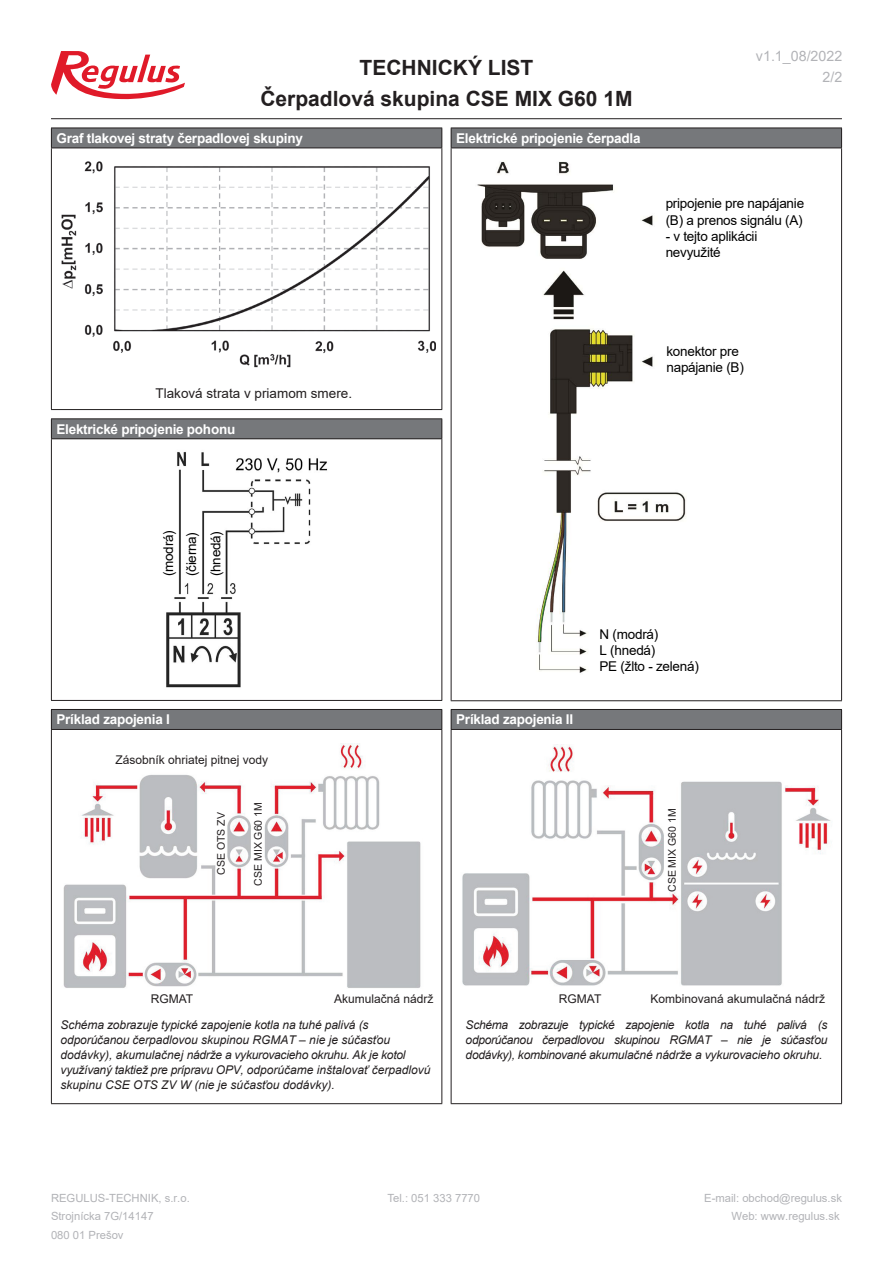
<style>
.page{position:relative;width:893px;height:1263px;background:#fff}
.page>*{position:absolute;margin:0;border:0;box-sizing:border-box;transform-origin:0 0}
.t1{font:700 21px/30.8px "Arial";color:#231f20;text-align:center}
.t2{font:14.25px/21px "Arial";color:#b2b3b7;text-align:right}
.t3{font:13.5px/16.2px "Arial";letter-spacing:-.02em;color:#000}
.t4{font:700 13.5px "Arial";letter-spacing:-.02em;color:#fff}
.t5{font:13.5px "Arial";color:#231f20}
.t6{font:italic 12px/15px "Arial";letter-spacing:-.01em;color:#231f20}
.t7{font:12px "Arial";color:#231f20}
.t8{font:12px "Arial";color:#231f20}
.t9{font:11.25px/18.8px "Arial";color:#b2b3b7}
.t10{font:11.25px "Arial";color:#b2b3b7}
.t11{font:10.5px "Arial";color:#231f20}
.s1{font-style:inherit}
</style>
<div class="page">
<svg style="left:51px;top:51px;width:134px;height:48px"></svg>
<hr style="left:51px;top:118px;width:791px;height:1px;background:#231f20">
<div style="left:451px;top:128px;width:391px;height:20px;background:#76787b"></div>
<svg style="left:841px;top:129px;width:1px;height:19px"></svg>
<hr style="left:451px;top:128px;width:391px;height:1px;background:#231f20">
<svg style="left:451px;top:128px;width:1px;height:20px"></svg>
<hr style="left:451px;top:148px;width:391px;height:1px;background:#231f20">
<hr style="left:451px;top:148px;width:1px;height:552px;background:#231f20">
<hr style="left:451px;top:700px;width:391px;height:1px;background:#231f20">
<hr style="left:841px;top:148px;width:1px;height:552px;background:#231f20">
<img style="left:477px;top:161px;width:209px;height:512px">
<div style="left:51px;top:128px;width:391px;height:20px;background:#76787b"></div>
<svg style="left:441px;top:129px;width:1px;height:19px"></svg>
<hr style="left:51px;top:128px;width:391px;height:1px;background:#231f20">
<svg style="left:51px;top:128px;width:1px;height:20px"></svg>
<hr style="left:51px;top:148px;width:391px;height:1px;background:#231f20">
<hr style="left:51px;top:148px;width:1px;height:261px;background:#231f20">
<hr style="left:51px;top:409px;width:391px;height:1px;background:#231f20">
<hr style="left:441px;top:148px;width:1px;height:261px;background:#231f20">
<img style="left:61px;top:161px;width:375px;height:207px">
<div style="left:51px;top:419px;width:391px;height:20px;background:#76787b"></div>
<svg style="left:441px;top:419px;width:1px;height:19px"></svg>
<hr style="left:51px;top:418px;width:391px;height:1px;background:#231f20">
<svg style="left:51px;top:419px;width:1px;height:19px"></svg>
<hr style="left:51px;top:438px;width:391px;height:1px;background:#231f20">
<hr style="left:51px;top:439px;width:1px;height:261px;background:#231f20">
<hr style="left:51px;top:700px;width:391px;height:1px;background:#231f20">
<hr style="left:441px;top:439px;width:1px;height:261px;background:#231f20">
<img style="left:166px;top:451px;width:161px;height:237px">
<div style="left:51px;top:709px;width:391px;height:20px;background:#76787b"></div>
<svg style="left:441px;top:710px;width:1px;height:19px"></svg>
<hr style="left:51px;top:709px;width:391px;height:1px;background:#231f20">
<svg style="left:51px;top:710px;width:1px;height:19px"></svg>
<hr style="left:51px;top:729px;width:391px;height:1px;background:#231f20">
<hr style="left:51px;top:730px;width:1px;height:373px;background:#231f20">
<hr style="left:51px;top:1103px;width:391px;height:1px;background:#231f20">
<hr style="left:441px;top:730px;width:1px;height:373px;background:#231f20">
<div style="left:451px;top:709px;width:391px;height:20px;background:#76787b"></div>
<svg style="left:841px;top:710px;width:1px;height:19px"></svg>
<hr style="left:451px;top:709px;width:391px;height:1px;background:#231f20">
<svg style="left:451px;top:710px;width:1px;height:19px"></svg>
<hr style="left:451px;top:729px;width:391px;height:1px;background:#231f20">
<hr style="left:451px;top:730px;width:1px;height:373px;background:#231f20">
<hr style="left:451px;top:1103px;width:391px;height:1px;background:#231f20">
<hr style="left:841px;top:730px;width:1px;height:373px;background:#231f20">
<img style="left:63px;top:743px;width:358px;height:245px">
<img style="left:462px;top:744px;width:369px;height:242px">
<h1 class="t1" style="left:260px;top:53px;width:374px">TECHNICKÝ LIST<br>Čerpadlová skupina CSE MIX G60 1M</h1>
<p class="t2" style="left:756px;top:46px;width:88px">v1.1_08/2022<br>2/2</p>
<p class="t4" style="left:57px;top:129px;width:248px">Graf tlakov<span class="s1">ej s</span>tr<span class="s1">a</span>ty čerpadlov<span class="s1">ej</span> skupiny</p>
<p class="t4" style="left:456px;top:129px;width:186px">Elektrické p<span class="s1">r</span>ipojen<span class="s1">ie</span> čerpadla</p>
<p class="t3" style="left:666px;top:196px;width:140px">pripojenie pre napájanie (B) a prenos signálu (A)</p>
<p class="t3" style="left:666px;top:228px;width:93px">- v tejto aplikácii nevyužité</p>
<p class="t5" style="left:156px;top:384px;width:198px">Tlaková <span class="s1">s</span>tr<span class="s1">a</span>ta v p<span class="s1">ria</span>m<span class="s1">o</span>m sm<span class="s1">e</span>r<span class="s1">e</span>.</p>
<p class="t4" style="left:57px;top:419px;width:180px">Elektrické p<span class="s1">r</span>ipojen<span class="s1">ie</span> pohonu</p>
<p class="t3" style="left:666px;top:343px;width:79px">konektor pre napájanie (B)</p>
<p class="t3" style="left:156px;top:576px;width:47px;line-height:23.7px;rotate:-90deg">(modrá) (čierna) (hnedá)</p>
<p class="t4" style="left:57px;top:710px;width:115px">P<span class="s1">r</span>íklad zapojen<span class="s1">ia</span> I</p>
<p class="t4" style="left:456px;top:710px;width:118px">P<span class="s1">r</span>íklad zapojen<span class="s1">ia</span> II</p>
<p class="t8" style="left:116px;top:751px;width:154px"><span class="s1">Zásobník</span> ohriatej pitnej <span class="s1">vody</span></p>
<p class="t11" style="left:214px;top:875px;width:64px;rotate:-90deg">CSE OTS ZV</p>
<p class="t11" style="left:251px;top:886px;width:85px;rotate:-90deg">CSE MIX G60 1M</p>
<p class="t3" style="left:599px;top:626px;width:101px">N (modrá)<br>L (hnedá)<br>PE (žlto - zelená)</p>
<p class="t11" style="left:665px;top:892px;width:85px;rotate:-90deg">CSE MIX G60 1M</p>
<p class="t7" style="left:151px;top:991px;width:44px">RGMAT</p>
<p class="t7" style="left:334px;top:991px;width:101px">Akumulačn<span class="s1">á</span> nádrž</p>
<p class="t6" style="left:61px;top:1018px;width:371px">Schéma zobrazuje typické zapojen<span class="s1">ie</span> kotl<span class="s1">a</span> na tuh<span class="s1">é</span> paliv<span class="s1">á</span> (s <span class="s1">od</span>por<span class="s1">ú</span>č<span class="s1">a</span>nou čerpadlovou skupinou RGMAT – n<span class="s1">ie je</span> s<span class="s1">účasťou </span>dodávky), akumulačn<span class="s1">ej</span> nádrže a <span class="s1">vykurovacieho</span> okruhu. <span class="s1">Ak</span> je kot<span class="s1">o</span>l využív<span class="s1">a</span>n<span class="s1">ý</span> tak<span class="s1">tiež</span> pr<span class="s1">e</span> p<span class="s1">r</span>ípravu <span class="s1">OP</span>V, <span class="s1">od</span>por<span class="s1">ú</span>č<span class="s1">a</span>me in<span class="s1">š</span>talova<span class="s1">ť</span> čerpadlov<span class="s1">ú </span>skupinu CSE OTS ZV W (n<span class="s1">ie je</span> s<span class="s1">účasťou</span> dodávky).</p>
<p class="t7" style="left:559px;top:991px;width:44px">RGMAT</p>
<p class="t7" style="left:650px;top:991px;width:176px">Kombinovaná akumulačn<span class="s1">á</span> nádrž</p>
<p class="t6" style="left:466px;top:1018px;width:363px;text-align:justify">Schéma zobrazuje typické zapojen<span class="s1">ie</span> kotl<span class="s1">a</span> na tuh<span class="s1">é</span> paliv<span class="s1">á</span> (s <span class="s1">od</span>por<span class="s1">ú</span>č<span class="s1">a</span>nou čerpadlovou skupinou RGMAT – n<span class="s1">ie je</span> s<span class="s1">ú</span>č<span class="s1">a</span>s<span class="s1">ťou </span>dodávky), kombinované akumulačn<span class="s1">é</span> nádrže a <span class="s1">vykurovacieho</span> okruhu.</p>
<p class="t9" style="left:51px;top:1188px;width:140px">REGULUS-TECHNIK, s.r.o.</p>
<p class="t10" style="left:704px;top:1190px;width:139px">E-mail: <span class="s1">obchod</span>@regulus.<span class="s1">sk</span></p>
<p class="t9" style="left:51px;top:1207px;width:104px">Strojnícka 7G/14147<br>080 01 Prešov</p>
<p class="t9" style="left:388px;top:1188px;width:94px"><span class="s1">Tel.:</span> 051 333 7770</p>
<p class="t10" style="left:731px;top:1209px;width:110px">Web: www.regulus.<span class="s1">sk</span></p>
</div>
